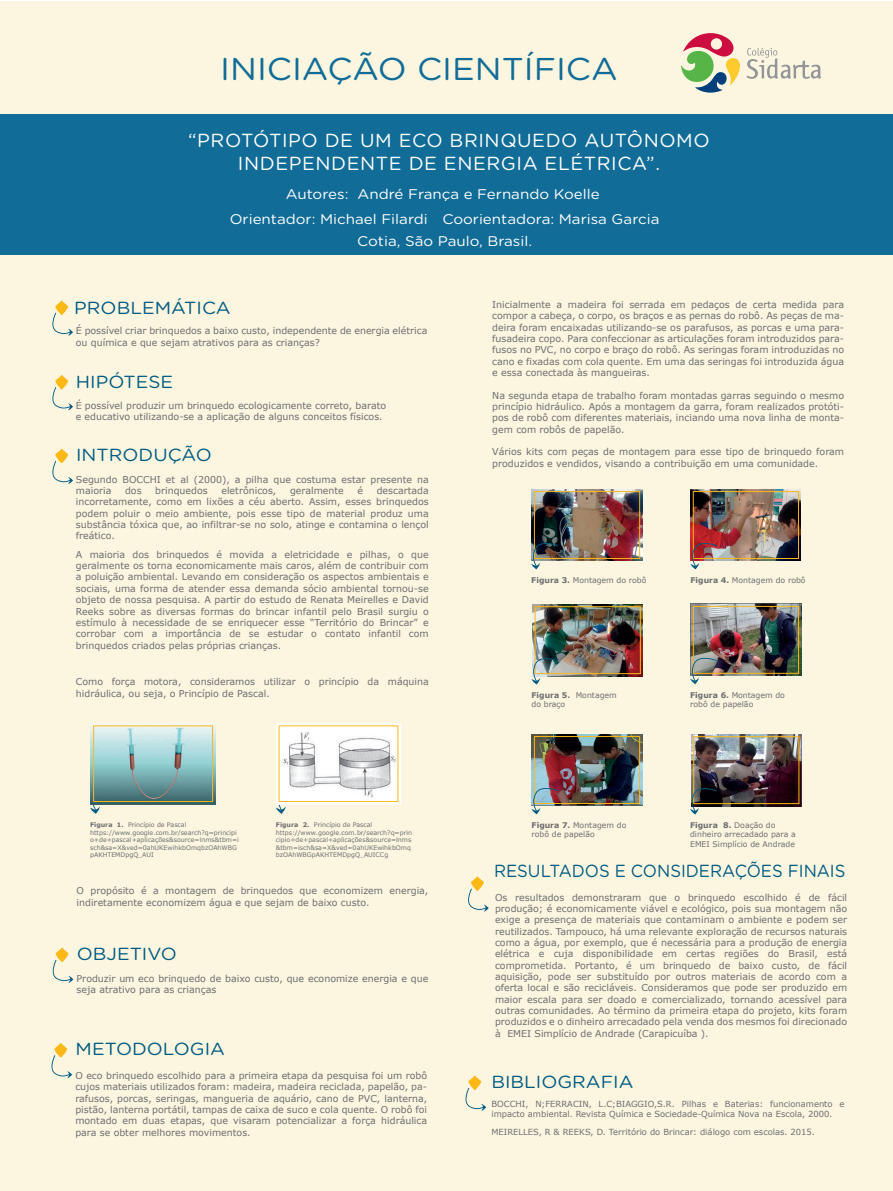
<style>
.page{position:relative;width:893px;height:1191px;background:#fff}
.page>*{position:absolute;margin:0;border:0;box-sizing:border-box;transform-origin:0 0}
.t1{font:31.5px "Gotham Rounded";color:#116c97;scale:1.08 1}
.t2{font:18.9px/22.7px "Gotham Rounded";letter-spacing:.03em;color:#fff;text-align:center}
.t3{font:17.5px "Gotham Rounded";color:#015b82;scale:1.08 1}
.t4{font:17.5px "Gotham Rounded";color:#015b82;scale:.95 1}
.t5{font:14px/24.8px "Gotham Rounded";color:#fff;text-align:center;scale:1.08 1}
.t6{font:9.45px/11.3px "Verdana";color:#6c6d70}
.t7{font:8.4px/10.1px "Verdana";color:#6c6d70}
.t8{font:7.8px/9.3px "Verdana";color:#6c6d70}
.t9{font:6.3px/7.6px "Verdana";color:#6c6d70}
.s1{font-weight:700}
</style>
<div class="page">
<div style="left:0;top:1px;width:893px;height:1190px;background:#fcf6e0"></div>
<div style="left:0;top:114px;width:893px;height:141px;background:#116c97"></div>
<svg style="left:55px;top:300px;width:13px;height:15px"></svg>
<svg style="left:52px;top:313px;width:21px;height:23px"></svg>
<svg style="left:55px;top:375px;width:13px;height:15px"></svg>
<svg style="left:52px;top:387px;width:21px;height:23px"></svg>
<svg style="left:55px;top:448px;width:13px;height:15px"></svg>
<svg style="left:52px;top:461px;width:21px;height:23px"></svg>
<svg style="left:56px;top:947px;width:12px;height:15px"></svg>
<svg style="left:53px;top:959px;width:20px;height:24px"></svg>
<svg style="left:54px;top:1042px;width:13px;height:15px"></svg>
<svg style="left:52px;top:1055px;width:20px;height:23px"></svg>
<svg style="left:471px;top:876px;width:13px;height:15px"></svg>
<svg style="left:468px;top:888px;width:21px;height:23px"></svg>
<svg style="left:468px;top:1075px;width:13px;height:15px"></svg>
<svg style="left:465px;top:1087px;width:21px;height:23px"></svg>
<svg style="left:681px;top:33px;width:59px;height:60px"></svg>
<svg style="left:747px;top:48px;width:74px;height:31px"></svg>
<img style="left:691px;top:489px;width:110px;height:72px">
<img style="left:533px;top:604px;width:110px;height:72px">
<img style="left:532px;top:489px;width:110px;height:72px">
<img style="left:531px;top:491px;width:109px;height:78px">
<img style="left:690px;top:491px;width:109px;height:78px">
<img style="left:531px;top:606px;width:110px;height:78px">
<img style="left:691px;top:604px;width:110px;height:72px">
<img style="left:690px;top:606px;width:109px;height:78px">
<img style="left:532px;top:734px;width:110px;height:71px">
<img style="left:532px;top:736px;width:108px;height:78px">
<img style="left:691px;top:734px;width:110px;height:72px">
<img style="left:690px;top:736px;width:109px;height:78px">
<img style="left:91px;top:723px;width:124px;height:81px">
<svg style="left:90px;top:725px;width:123px;height:89px;background:#9cbdb8"></svg>
<img style="left:276px;top:723px;width:125px;height:81px">
<svg style="left:276px;top:725px;width:122px;height:89px;background:#eceae4"></svg>
<h1 class="t1" style="left:220px;top:48px;width:369px">INICIAÇÃO CIENTÍFICA</h1>
<h2 class="t2" style="left:188px;top:128px;width:523px">“PROTÓTIPO DE UM ECO BRINQUEDO AUTÔNOMO<br>INDEPENDENTE DE ENERGIA ELÉTRICA”.</h2>
<h3 class="t5" style="left:230px;top:181px;width:399px">Autores: André França e Fernando Koelle<br>Orientador: Michael Filardi Coorientadora: Marisa Garcia</h3>
<h3 class="t5" style="left:357px;top:228px;width:163px">Cotia, São Paulo, Brasil.</h3>
<h3 class="t3" style="left:74px;top:295px;width:146px">PROBLEMÁTICA</h3>
<p class="t6" style="left:76px;top:325px;width:353px">É possível criar brinquedos a baixo custo, independente de energia elétrica ou química e que sejam atrativos para as crianças?</p>
<h3 class="t3" style="left:76px;top:369px;width:92px">HIPÓTESE</h3>
<p class="t6" style="left:76px;top:400px;width:312px">É possível produzir um brinquedo ecologicamente correto, barato e educativo utilizando-se a aplicação de alguns conceitos físicos.</p>
<h3 class="t3" style="left:76px;top:443px;width:127px">INTRODUÇÃO</h3>
<p class="t6" style="left:76px;top:473px;width:354px">Segundo BOCCHI et al (2000), a pilha que costuma estar presente na maioria</p>
<p class="t6" style="left:125px;top:485px;width:18px">dos</p>
<p class="t6" style="left:155px;top:485px;width:54px">brinquedos</p>
<p class="t6" style="left:221px;top:485px;width:56px">eletrônicos,</p>
<p class="t6" style="left:290px;top:485px;width:55px">geralmente</p>
<p class="t6" style="left:357px;top:485px;width:7px">é</p>
<p class="t6" style="left:76px;top:485px;width:354px;text-align:justify;text-indent:301px">descartada incorretamente, como em lixões a céu aberto. Assim, esses brinquedos podem poluir o meio ambiente, pois esse tipo de material produz uma substância tóxica que, ao infiltrar-se no solo, atinge e contamina o lençol freático.</p>
<p class="t6" style="left:76px;top:548px;width:354px;text-align:justify">A maioria dos brinquedos é movida a eletricidade e pilhas, o que geralmente os torna economicamente mais caros, além de contribuir com a poluição ambiental. Levando em consideração os aspectos ambientais e sociais, uma forma de atender essa demanda sócio ambiental tornou-se objeto de nossa pesquisa. A partir do estudo de Renata Meirelles e David Reeks sobre as diversas formas do brincar infantil pelo Brasil surgiu o estímulo à necessidade de se enriquecer esse “Território do Brincar” e corrobar com a importância de se estudar o contato infantil com brinquedos criados pelas próprias crianças.</p>
<p class="t6" style="left:76px;top:676px;width:354px">Como força motora, consideramos utilizar o princípio da máquina hidráulica, ou seja, o Princípio de Pascal.</p>
<p class="t9" style="left:90px;top:821px;width:150px"><span class="s1">Figura 1.</span> Princípio de Pascal https://www.google.com.br/search?q=principi o+de+pascal+aplicações&amp;source=lnms&amp;tbm=i sch&amp;sa=X&amp;ved=0ahUKEwihkbOmqbzOAhWBG pAKHTEMDpgQ_AUI</p>
<p class="t9" style="left:276px;top:821px;width:138px"><span class="s1">Figura 2.</span> Princípio de Pascal https://www.google.com.br/search?q=prin cipio+de+pascal+aplicações&amp;source=lnms &amp;tbm=isch&amp;sa=X&amp;ved=0ahUKEwihkbOmq bzOAhWBGpAKHTEMDpgQ_AUICCg</p>
<p class="t6" style="left:77px;top:885px;width:353px">O propósito é a montagem de brinquedos que economizem energia, indiretamente economizem água e que sejam de baixo custo.</p>
<h3 class="t3" style="left:77px;top:941px;width:94px">OBJETIVO</h3>
<p class="t6" style="left:77px;top:972px;width:353px">Produzir um eco brinquedo de baixo custo, que economize energia e que seja atrativo para as crianças</p>
<h3 class="t3" style="left:76px;top:1037px;width:140px">METODOLOGIA</h3>
<p class="t6" style="left:75px;top:1069px;width:353px;text-align:justify">O eco brinquedo escolhido para a primeira etapa da pesquisa foi um robô cujos materiais utilizados foram: madeira, madeira reciclada, papelão, pa&shy;rafusos, porcas, seringas, mangueria de aquário, cano de PVC, lanterna, pistão, lanterna portátil, tampas de caixa de suco e cola quente. O robô foi montado em duas etapas, que visaram potencializar a força hidráulica para se obter melhores movimentos.</p>
<p class="t6" style="left:492px;top:299px;width:353px;text-align:justify">Inicialmente a madeira foi serrada em pedaços de certa medida para compor a cabeça, o corpo, os braços e as pernas do robô. As peças de ma&shy;deira foram encaixadas utilizando-se os parafusos, as porcas e uma para&shy;fusadeira copo. Para confeccionar as articulações foram introduzidos para&shy;fusos no PVC, no corpo e braço do robô. As seringas foram introduzidas no cano e fixadas com cola quente. Em uma das seringas foi introduzida água e essa conectada às mangueiras.</p>
<p class="t6" style="left:492px;top:389px;width:353px;text-align:justify">Na segunda etapa de trabalho foram montadas garras seguindo o mesmo princípio hidráulico. Após a montagem da garra, foram realizados protóti&shy;pos de robô com diferentes materiais, inciando uma nova linha de monta&shy;gem com robôs de papelão.</p>
<p class="t6" style="left:492px;top:446px;width:353px">Vários kits com peças de montagem para esse tipo de brinquedo foram produzidos e vendidos, visando a contribuição em uma comunidade.</p>
<p class="t8" style="left:531px;top:575px;width:117px"><span class="s1">Figura 3.</span> Montagem do robô</p>
<p class="t8" style="left:690px;top:575px;width:117px"><span class="s1">Figura 4.</span> Montagem do robô</p>
<p class="t8" style="left:531px;top:690px;width:87px"><span class="s1">Figura 5.</span> Montagem do braço</p>
<p class="t8" style="left:690px;top:690px;width:96px"><span class="s1">Figura 6.</span> Montagem do robô de papelão</p>
<p class="t8" style="left:532px;top:820px;width:96px"><span class="s1">Figura 7.</span> Montagem do robô de papelão</p>
<p class="t8" style="left:690px;top:820px;width:107px"><span class="s1">Figura 8.</span> Doação do dinheiro arrecadado para a<br>EMEI Simplício de Andrade</p>
<h3 class="t4" style="left:494px;top:859px;width:371px">RESULTADOS E CONSIDERAÇÕES FINAIS</h3>
<p class="t6" style="left:495px;top:891px;width:354px;text-align:justify">Os resultados demonstraram que o brinquedo escolhido é de fácil produção; é economicamente viável e ecológico, pois sua montagem não exige a presença de materiais que contaminam o ambiente e podem ser reutilizados. Tampouco, há uma relevante exploração de recursos naturais como a água, por exemplo, que é necessária para a produção de energia elétrica e cuja disponibilidade em certas regiões do Brasil, está comprometida. Portanto, é um brinquedo de baixo custo, de fácil aquisição, pode ser substituído por outros materiais de acordo com a oferta local e são recicláveis. Consideramos que pode ser produzido em maior escala para ser doado e comercializado, tornando acessível para outras comunidades. Ao término da primeira etapa do projeto, kits foram produzidos e o dinheiro arrecadado pela venda dos mesmos foi direcionado à EMEI Simplício de Andrade (Carapicuíba ).</p>
<h3 class="t3" style="left:491px;top:1069px;width:133px">BIBLIOGRAFIA</h3>
<p class="t7" style="left:491px;top:1099px;width:355px">BOCCHI, N;FERRACIN, L.C;BIAGGIO,S.R. Pilhas e Baterias: funcionamento e impacto ambiental. Revista Química e Sociedade-Química Nova na Escola, 2000.</p>
<p class="t7" style="left:491px;top:1126px;width:325px">MEIRELLES, R &amp; REEKS, D. Território do Brincar: diálogo com escolas. 2015.</p>
</div>
